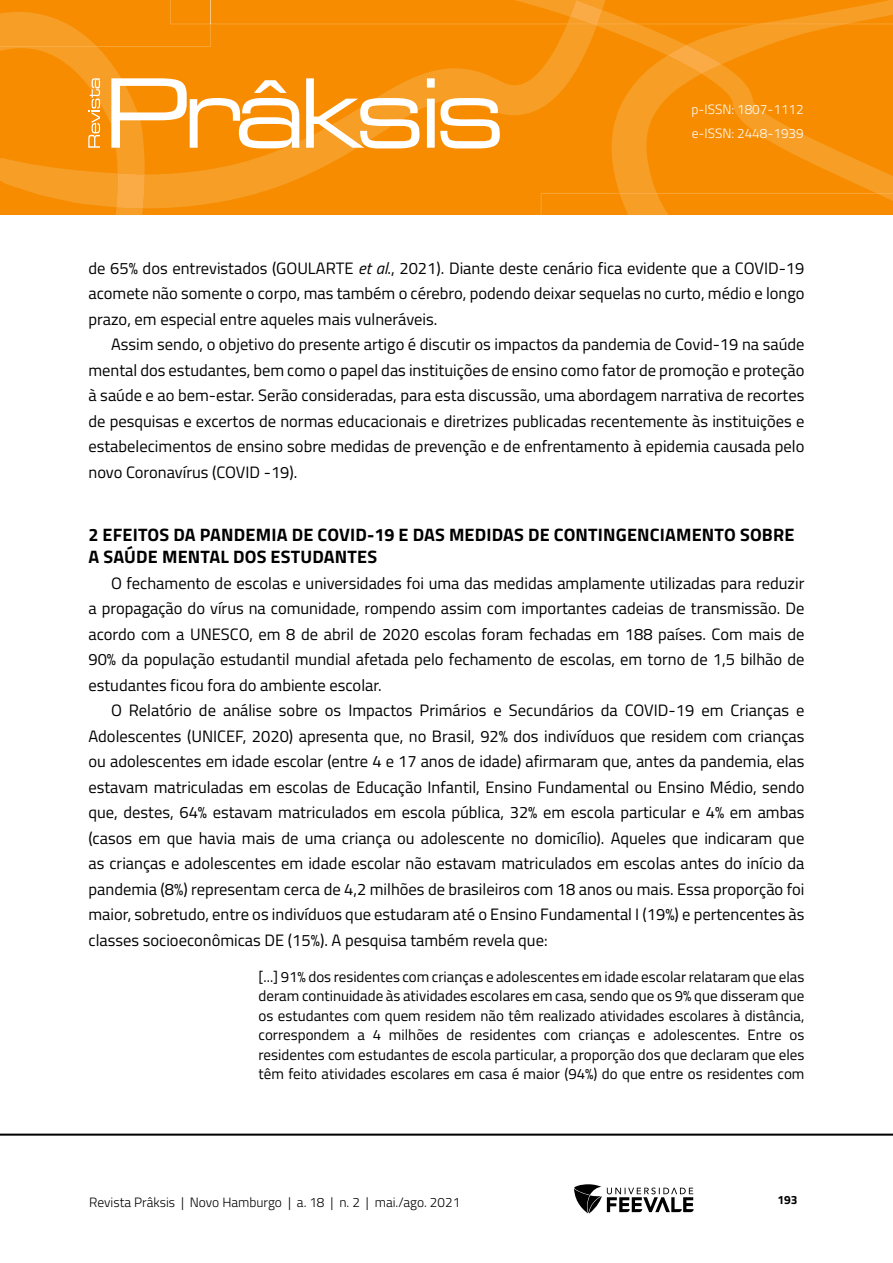
<style>
.page{position:relative;width:893px;height:1263px;background:#fff}
.page>*{position:absolute;margin:0;border:0;box-sizing:border-box;transform-origin:0 0}
.TITILO_1{font:700 18px/22.5px "Titillium Web";letter-spacing:.01em;color:#000}
.Corpo_de_texto{font:16.5px/25.5px "Titillium Web";color:#000;text-align:justify}
.Citação{font:15px/19.5px "Titillium Web";color:#000;text-align:justify}
.t1{font:300 13.5px "Titillium Web";color:#000}
.t2{font:300 13.5px/24px "Titillium Web";color:#fff}
.t3{font:700 12px "Titillium Web";color:#000}
.s1{font-style:italic}
</style>
<div class="page">
<hr style="left:0;top:1133px;width:893px;height:3px;background:#000">
<svg style="left:574px;top:1184px;width:120px;height:29px"></svg>
<svg style="left:0;top:0;width:893px;height:215px;background:#f79412"></svg>
<p class="t2" style="left:691px;top:97px;width:114px">p-ISSN: 1807-1112 e-ISSN: 2448-1939</p>
<p class="Corpo_de_texto" style="left:88px;top:254px;width:718px">de 65% dos entrevistados (GOULARTE <span class="s1">et al</span>., 2021). Diante deste cenário fica evidente que a COVID-19 acomete não somente o corpo, mas também o cérebro, podendo deixar sequelas no curto, médio e longo prazo, em especial entre aqueles mais vulneráveis.</p>
<p class="Corpo_de_texto" style="left:88px;top:331px;width:717px;text-indent:22px">Assim sendo, o objetivo do presente artigo é discutir os impactos da pandemia de Covid-19 na saúde mental dos estudantes, bem como o papel das instituições de ensino como fator de promoção e proteção à saúde e ao bem-estar. Serão consideradas, para esta discussão, uma abordagem narrativa de recortes de pesquisas e excertos de normas educacionais e diretrizes publicadas recentemente às instituições e estabelecimentos de ensino sobre medidas de prevenção e de enfrentamento à epidemia causada pelo novo Coronavírus (COVID -19).</p>
<p class="TITILO_1" style="left:88px;top:522px;width:707px">2 EFEITOS DA PANDEMIA DE COVID-19 E DAS MEDIDAS DE CONTINGENCIAMENTO SOBRE<br>A SAÚDE MENTAL DOS ESTUDANTES</p>
<p class="Corpo_de_texto" style="left:88px;top:569px;width:718px;text-indent:22px">O fechamento de escolas e universidades foi uma das medidas amplamente utilizadas para reduzir a propagação do vírus na comunidade, rompendo assim com importantes cadeias de transmissão. De acordo com a UNESCO, em 8 de abril de 2020 escolas foram fechadas em 188 países. Com mais de 90% da população estudantil mundial afetada pelo fechamento de escolas, em torno de 1,5 bilhão de estudantes ficou fora do ambiente escolar.</p>
<p class="Corpo_de_texto" style="left:88px;top:697px;width:717px;text-indent:22px">O Relatório de análise sobre os Impactos Primários e Secundários da COVID-19 em Crianças e Adolescentes (UNICEF, 2020) apresenta que, no Brasil, 92% dos indivíduos que residem com crianças ou adolescentes em idade escolar (entre 4 e 17 anos de idade) afirmaram que, antes da pandemia, elas estavam matriculadas em escolas de Educação Infantil, Ensino Fundamental ou Ensino Médio, sendo que, destes, 64% estavam matriculados em escola pública, 32% em escola particular e 4% em ambas (casos em que havia mais de uma criança ou adolescente no domicílio). Aqueles que indicaram que as crianças e adolescentes em idade escolar não estavam matriculados em escolas antes do início da pandemia (8%) representam cerca de 4,2 milhões de brasileiros com 18 anos ou mais. Essa proporção foi maior, sobretudo, entre os indivíduos que estudaram até o Ensino Fundamental I (19%) e pertencentes às classes socioeconômicas DE (15%). A pesquisa também revela que:</p>
<p class="Citação" style="left:259px;top:966px;width:547px">[...] 91% dos residentes com crianças e adolescentes em idade escolar relataram que elas deram continuidade às atividades escolares em casa, sendo que os 9% que disseram que os estudantes com quem residem não têm realizado atividades escolares à distância, correspondem a 4 milhões de residentes com crianças e adolescentes. Entre os residentes com estudantes de escola particular, a proporção dos que declaram que eles têm feito atividades escolares em casa é maior (94%) do que entre os residentes com</p>
<p class="t1" style="left:89px;top:1192px;width:372px">Revista Prâksis | Novo Hamburgo | a. 18 | n. 2 | mai./ago. 2021</p>
<p class="t3" style="left:777px;top:1190px;width:22px">193</p>
</div>
